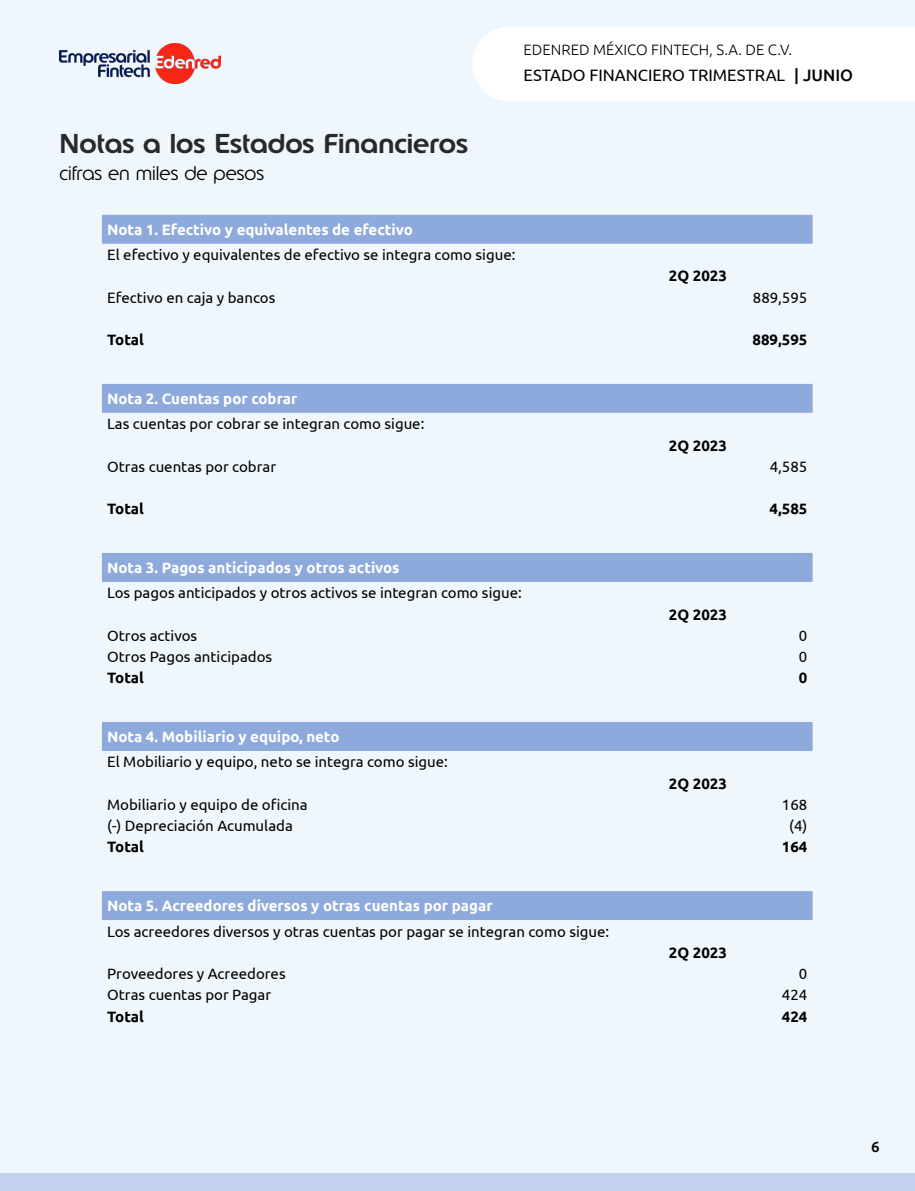
<style>
.page{position:relative;width:915px;height:1191px;background:#fff}
.page>*{position:absolute;margin:0;border:0;box-sizing:border-box;transform-origin:0 0}
.t1{font:500 27px "Edenred";color:#28292c}
.t2{font:300 19.5px "Edenred";color:#000}
.t3{font:16.5px "Ubuntu";color:#000}
.t4{font:500 16.5px "Ubuntu";color:#000}
.t5{font:15px "Ubuntu";color:#000}
.t6{font:700 15px "Ubuntu";color:#fff}
.t7{font:700 15px "Ubuntu";color:#000}
.t8{font:300 15px "Ubuntu";color:#000}
.t9{font:500 15px "Ubuntu";color:#000}
</style>
<div class="page">
<div style="left:0;top:0;width:914px;height:1191px;background:#f0f7fc"></div>
<div style="left:473px;top:27px;width:441px;height:74px;background:#fff"></div>
<div style="left:0;top:1174px;width:914px;height:17px;background:#c2d2ec"></div>
<div style="left:102px;top:215px;width:710px;height:29px;background:#8ea9db"></div>
<div style="left:102px;top:384px;width:710px;height:29px;background:#8ea9db"></div>
<div style="left:102px;top:553px;width:710px;height:29px;background:#8ea9db"></div>
<div style="left:102px;top:722px;width:710px;height:29px;background:#8ea9db"></div>
<div style="left:102px;top:891px;width:710px;height:29px;background:#8ea9db"></div>
<img style="left:60px;top:43px;width:160px;height:40px">
<p class="t8" style="left:523px;top:40px;width:270px">EDENRED MÉXICO FINTECH, S.A. DE C.V.</p>
<p class="t3" style="left:523px;top:65px;width:263px">ESTADO FINANCIERO TRIMESTRAL</p>
<p class="t4" style="left:794px;top:65px;width:60px">| JUNIO</p>
<p class="t1" style="left:60px;top:125px;width:410px">Notas a los Estados Financieros</p>
<p class="t2" style="left:60px;top:160px;width:206px">cifras en miles de pesos</p>
<p class="t6" style="left:107px;top:221px;width:307px">Nota 1. Efectivo y equivalentes de efectivo</p>
<p class="t5" style="left:107px;top:246px;width:409px">El efectivo y equivalentes de efectivo se integra como sigue:</p>
<p class="t7" style="left:668px;top:267px;width:60px">2Q 2023</p>
<p class="t5" style="left:107px;top:288px;width:170px">Efectivo en caja y bancos</p>
<p class="t5" style="left:752px;top:288px;width:56px">889,595</p>
<p class="t7" style="left:107px;top:331px;width:38px">Total</p>
<p class="t7" style="left:752px;top:331px;width:56px">889,595</p>
<p class="t6" style="left:107px;top:390px;width:192px">Nota 2. Cuentas por cobrar</p>
<p class="t5" style="left:107px;top:415px;width:318px">Las cuentas por cobrar se integran como sigue:</p>
<p class="t7" style="left:668px;top:436px;width:60px">2Q 2023</p>
<p class="t5" style="left:107px;top:457px;width:170px">Otras cuentas por cobrar</p>
<p class="t5" style="left:769px;top:457px;width:39px">4,585</p>
<p class="t7" style="left:107px;top:500px;width:38px">Total</p>
<p class="t7" style="left:769px;top:500px;width:39px">4,585</p>
<p class="t6" style="left:107px;top:559px;width:294px">Nota 3. Pagos anticipados y otros activos</p>
<p class="t5" style="left:107px;top:584px;width:416px">Los pagos anticipados y otros activos se integran como sigue:</p>
<p class="t7" style="left:668px;top:605px;width:60px">2Q 2023</p>
<p class="t5" style="left:107px;top:626px;width:91px">Otros activos</p>
<p class="t5" style="left:798px;top:626px;width:10px">0</p>
<p class="t5" style="left:107px;top:647px;width:166px">Otros Pagos anticipados</p>
<p class="t5" style="left:798px;top:647px;width:10px">0</p>
<p class="t7" style="left:107px;top:669px;width:38px">Total</p>
<p class="t7" style="left:798px;top:669px;width:10px">0</p>
<p class="t6" style="left:107px;top:728px;width:234px">Nota 4. Mobiliario y equipo, neto</p>
<p class="t5" style="left:107px;top:753px;width:342px">El Mobiliario y equipo, neto se integra como sigue:</p>
<p class="t7" style="left:668px;top:774px;width:60px">2Q 2023</p>
<p class="t5" style="left:107px;top:795px;width:202px">Mobiliario y equipo de oficina</p>
<p class="t5" style="left:781px;top:795px;width:27px">168</p>
<p class="t5" style="left:107px;top:816px;width:187px">(-) Depreciación Acumulada</p>
<p class="t5" style="left:788px;top:816px;width:20px">(4)</p>
<p class="t7" style="left:107px;top:838px;width:38px">Total</p>
<p class="t7" style="left:781px;top:838px;width:27px">164</p>
<p class="t6" style="left:107px;top:897px;width:387px">Nota 5. Acreedores diversos y otras cuentas por pagar</p>
<p class="t5" style="left:107px;top:922px;width:503px">Los acreedores diversos y otras cuentas por pagar se integran como sigue:</p>
<p class="t7" style="left:668px;top:943px;width:60px">2Q 2023</p>
<p class="t5" style="left:107px;top:964px;width:180px">Proveedores y Acreedores</p>
<p class="t5" style="left:798px;top:964px;width:10px">0</p>
<p class="t5" style="left:107px;top:986px;width:165px">Otras cuentas por Pagar</p>
<p class="t5" style="left:781px;top:986px;width:27px">424</p>
<p class="t7" style="left:107px;top:1007px;width:38px">Total</p>
<p class="t7" style="left:781px;top:1007px;width:27px">424</p>
<p class="t9" style="left:870px;top:1137px;width:10px">6</p>
</div>
